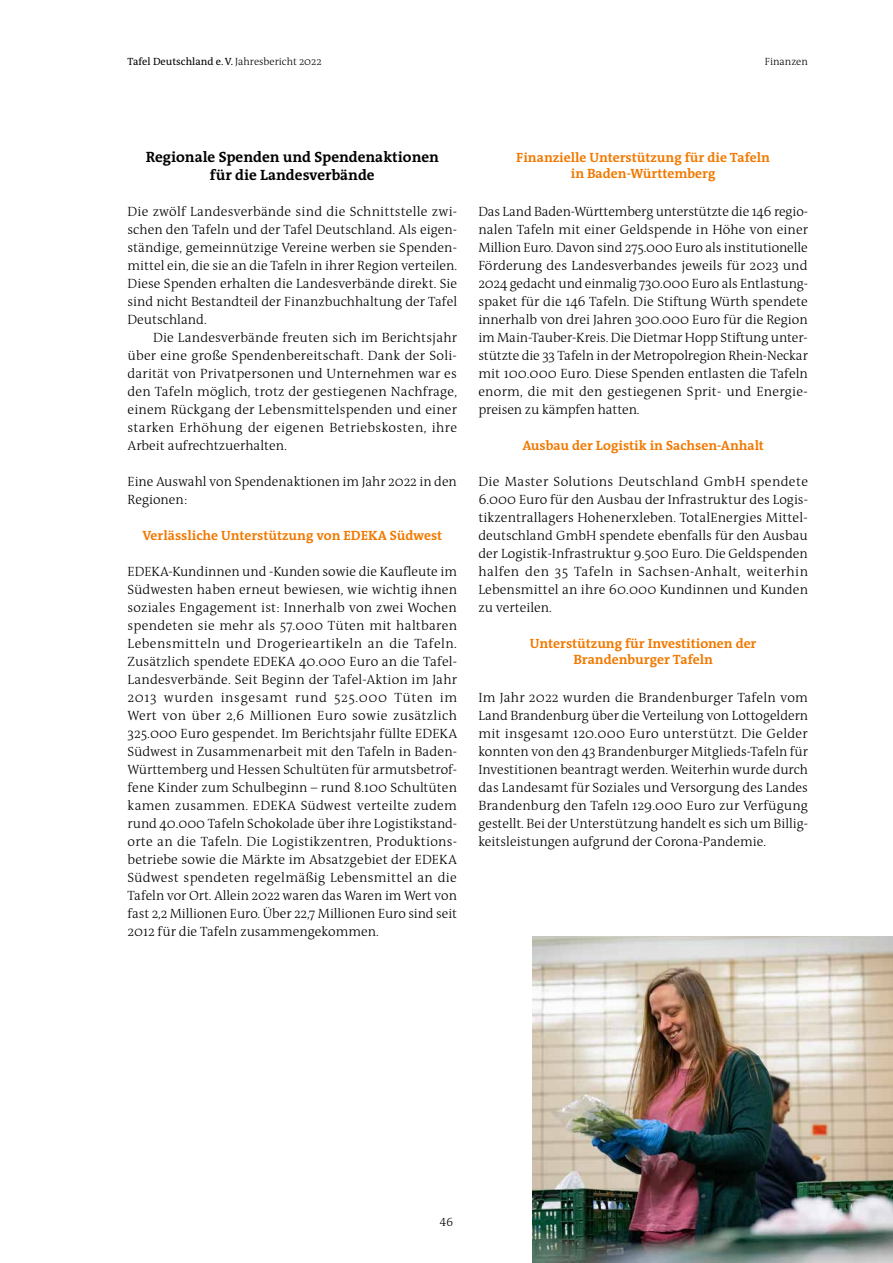
<style>
.page{position:relative;width:893px;height:1263px;background:#fff}
.page>*{position:absolute;margin:0;border:0;box-sizing:border-box;transform-origin:0 0}
.t1{font:15px/18px "The Antiqua B W7 Bld";color:#000;text-align:center}
.t2{font:13.5px/18px "The Antiqua B W3 Lig";color:#000;text-align:justify}
.t3{font:13.5px/16.2px "The Antiqua B W7 Bld";color:#f17900;text-align:center}
.t4{font:12px "The Antiqua B W3 Lig";color:#000}
.t5{font:10.5px "The Antiqua B W5 Reg";color:#000}
.t6{font:10.5px "The Antiqua B W3 Lig";color:#000}
.s1{font-family:"The Antiqua B W3 Lig"}
</style>
<div class="page">
<img style="left:533px;top:936px;width:360px;height:327px">
<p class="t5" style="left:128px;top:54px;width:195px">Tafel Deutschland e.V. <span class="s1">Jahresbericht 2022</span></p>
<p class="t6" style="left:765px;top:55px;width:45px">Finanzen</p>
<p class="t1" style="left:146px;top:149px;width:295px">Regionale Spenden und Spendenaktionen für die Landesverbände</p>
<p class="t2" style="left:128px;top:203px;width:331px">Die zwölf Landesverbände sind die Schnittstelle zwi&shy;schen den Tafeln und der Tafel Deutschland. Als eigen&shy;ständige, gemeinnützige Vereine werben sie Spenden&shy;mittel ein, die sie an die Tafeln in ihrer Region verteilen.<br>Diese Spenden erhalten die Landesverbände direkt. Sie sind nicht Bestandteil der Finanzbuchhaltung der Tafel Deutschland.</p>
<p class="t2" style="left:128px;top:329px;width:331px;text-indent:26px">Die Landesverbände freuten sich im Berichtsjahr über eine große Spendenbereitschaft. Dank der Soli&shy;darität von Privatpersonen und Unternehmen war es den Tafeln möglich, trotz der gestiegenen Nachfrage, einem Rückgang der Lebensmittelspenden und einer starken Erhöhung der eigenen Betriebskosten, ihre Arbeit aufrechtzuerhalten.</p>
<p class="t2" style="left:128px;top:473px;width:331px">Eine Auswahl von Spendenaktionen im Jahr 2022 in den<br>Regionen:</p>
<p class="t3" style="left:142px;top:528px;width:301px">Verlässliche Unterstützung von EDEKA Südwest</p>
<p class="t2" style="left:128px;top:563px;width:331px">EDEKA-Kundinnen und -Kunden sowie die Kaufleute im Südwesten haben erneut bewiesen, wie wichtig ihnen soziales Engagement ist: Innerhalb von zwei Wochen spendeten sie mehr als 57.000 Tüten mit haltbaren Lebensmitteln und Drogerieartikeln an die Tafeln.<br>Zusätzlich spendete EDEKA 40.000 Euro an die Tafel-Landesverbände. Seit Beginn der Tafel-Aktion im Jahr 2013 wurden insgesamt rund 525.000 Tüten im Wert von über 2,6 Millionen Euro sowie zusätzlich 325.000 Euro gespendet. Im Berichtsjahr füllte EDEKA Südwest in Zusammenarbeit mit den Tafeln in Baden-Württemberg und Hessen Schultüten für armutsbetrof&shy;fene Kinder zum Schulbeginn – rund 8.100 Schultüten kamen zusammen. EDEKA Südwest verteilte zudem rund 40.000 Tafeln Schokolade über ihre Logistikstand&shy;orte an die Tafeln. Die Logistikzentren, Produktions&shy;betriebe sowie die Märkte im Absatzgebiet der EDEKA Südwest spendeten regelmäßig Lebensmittel an die Tafeln vor Ort. Allein 2022 waren das Waren im Wert von fast 2,2 Millionen Euro. Über 22,7 Millionen Euro sind seit 2012 für die Tafeln zusammengekommen.</p>
<p class="t3" style="left:516px;top:150px;width:255px">Finanzielle Unterstützung für die Tafeln in Baden-Württemberg</p>
<p class="t2" style="left:478px;top:203px;width:331px;text-align:left">Das Land Baden-Württemberg unterstützte die 146 regio&shy;nalen Tafeln mit einer Geldspende in Höhe von einer Million Euro. Davon sind 275.000 Euro als institutionelle Förderung des Landesverbandes jeweils für 2023 und 2024 gedacht und einmalig 730.000 Euro als Entlastung&shy;spaket für die 146 Tafeln. Die Stiftung Würth spendete innerhalb von drei Jahren 300.000 Euro für die Region im Main-Tauber-Kreis. Die Dietmar Hopp Stiftung unter&shy;stützte die 33 Tafeln in der Metropolregion Rhein-Neckar mit 100.000 Euro. Diese Spenden entlasten die Tafeln enorm, die mit den gestiegenen Sprit- und Energie&shy;preisen zu kämpfen hatten.</p>
<p class="t3" style="left:522px;top:438px;width:243px">Ausbau der Logistik in Sachsen-Anhalt</p>
<p class="t2" style="left:478px;top:473px;width:331px">Die Master Solutions Deutschland GmbH spendete 6.000 Euro für den Ausbau der Infrastruktur des Logis&shy;tikzentrallagers Hohenerxleben. TotalEnergies Mittel&shy;deutschland GmbH spendete ebenfalls für den Ausbau der Logistik-Infrastruktur 9.500 Euro. Die Geldspenden halfen den 35 Tafeln in Sachsen-Anhalt, weiterhin Lebensmittel an ihre 60.000 Kundinnen und Kunden zu verteilen.</p>
<p class="t3" style="left:530px;top:636px;width:228px">Unterstützung für Investitionen der<br>Brandenburger Tafeln</p>
<p class="t2" style="left:478px;top:689px;width:331px">Im Jahr 2022 wurden die Brandenburger Tafeln vom Land Brandenburg über die Verteilung von Lottogeldern mit insgesamt 120.000 Euro unterstützt. Die Gelder konnten von den 43 Brandenburger Mitglieds-Tafeln für Investitionen beantragt werden. Weiterhin wurde durch das Landesamt für Soziales und Versorgung des Landes Brandenburg den Tafeln 129.000 Euro zur Verfügung gestellt. Bei der Unterstützung handelt es sich um Billig&shy;keitsleistungen aufgrund der Corona-Pandemie.</p>
<p class="t4" style="left:440px;top:1213px;width:15px">46</p>
</div>
